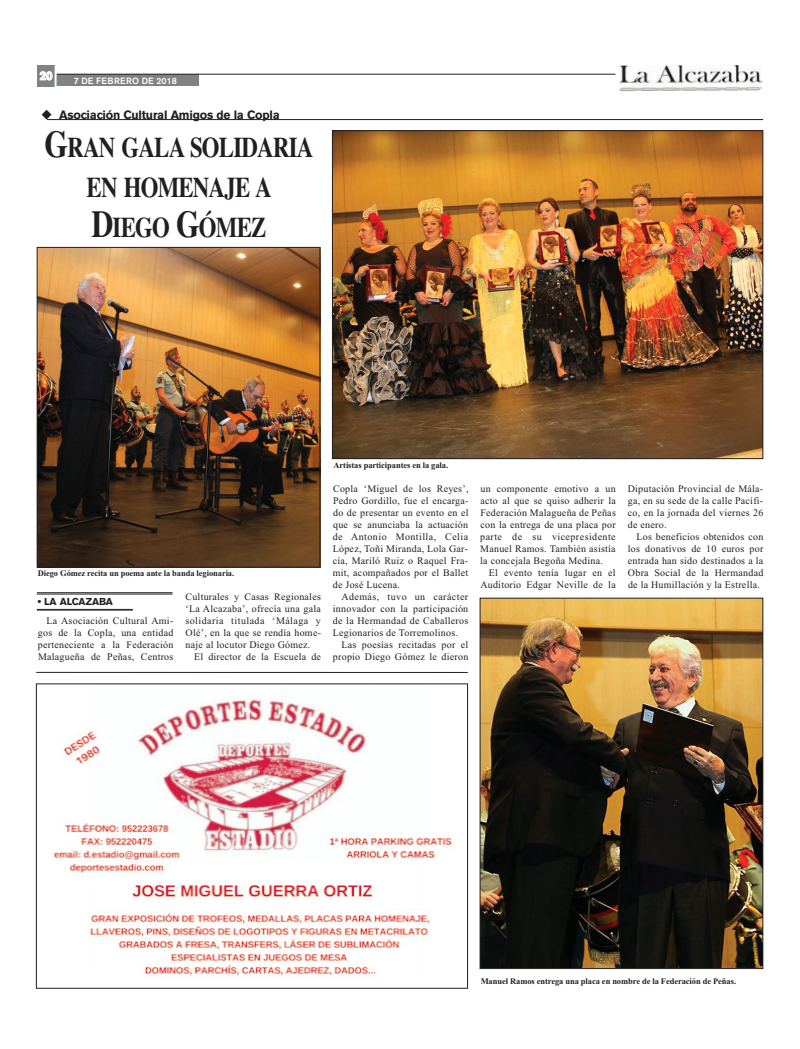
<style>
.page{position:relative;width:800px;height:1049px;background:#fff}
.page>*{position:absolute;margin:0;border:0;box-sizing:border-box;transform-origin:0 0}
.t1{font:700 28.5px/40px "Times";letter-spacing:-.035em;color:#231f20;text-align:center;scale:.8 1}
.t2{font:700 12px "Akzidenz Grotesk BE";letter-spacing:-.015em;color:#231f20}
.t3{font:700 12px "Akzidenz Grotesk BE";color:#fff}
.t4{font:10px/12px "Times New Roman";letter-spacing:.025em;color:#231f20;text-align:justify}
.t5{font:10px "Times New Roman";letter-spacing:.045em;color:#231f20}
.t6{font:700 10px "Akzidenz Grotesk BE";color:#231f20}
.t7{font:500 9px "Akzidenz Grotesk BE";letter-spacing:.02em;color:#fff}
.t8{font:700 8.5px "Times New Roman";letter-spacing:-.01em;color:#231f20}
.s1{font-size:38px}
</style>
<div class="page">
<hr style="left:47px;top:119px;width:716px;height:1px;background:#231f20">
<hr style="left:37px;top:592px;width:135px;height:1px;background:#231f20">
<hr style="left:37px;top:594px;width:135px;height:1px;background:#231f20">
<hr style="left:37px;top:609px;width:96px;height:1px;background:#231f20">
<hr style="left:37px;top:610px;width:96px;height:1px;background:#231f20">
<img style="left:481px;top:600px;width:280px;height:367px">
<div style="left:479px;top:598px;width:284px;height:371px;border:1px solid #231f20"></div>
<img style="left:619px;top:65px;width:143px;height:26px">
<div style="left:52px;top:75px;width:147px;height:11px;background:#808285"></div>
<hr style="left:56px;top:74px;width:559px;height:1px;background:#231f20">
<div style="left:37px;top:65px;width:18px;height:22px;background:#808285"></div>
<svg style="left:40px;top:71px;width:13px;height:10px"></svg>
<hr style="left:55px;top:65px;width:2px;height:22px;background:#fff">
<img style="left:54px;top:698px;width:398px;height:278px">
<hr style="left:36px;top:672px;width:431px;height:1px;background:#231f20">
<img style="left:334px;top:132px;width:427px;height:325px">
<div style="left:332px;top:130px;width:431px;height:329px;border:1px solid #231f20"></div>
<img style="left:39px;top:249px;width:279px;height:316px">
<div style="left:37px;top:247px;width:283px;height:320px;border:1px solid #231f20"></div>
<p class="t3" style="left:40px;top:71px;width:14px">20</p>
<p class="t7" style="left:74px;top:77px;width:105px">7 DE FEBRERO DE 2018</p>
<p class="t2" style="left:41px;top:110px;width:241px">◆ Asociación Cultural Amigos de la Copla</p>
<p class="t1" style="left:45px;top:127px;width:337px"><span class="s1">G</span>RAN GALA SOLIDARIA<br>EN HOMENAJE A<br><span class="s1">D</span>IEGO <span class="s1">G</span>ÓMEZ</p>
<p class="t8" style="left:38px;top:568px;width:198px">Diego Gómez recita un poema ante la banda legionaria.</p>
<p class="t6" style="left:38px;top:597px;width:77px">• LA ALCAZABA</p>
<p class="t4" style="left:38px;top:615px;width:137px;text-indent:8px">La Asociación Cultural Ami&shy;gos de la Copla, una entidad perteneciente a la Federación Malagueña de Peñas, Centros</p>
<p class="t4" style="left:185px;top:591px;width:137px">Culturales y Casas Regionales</p>
<p class="t4" style="left:185px;top:603px;width:137px">‘La Alcazaba’, ofrecía una gala</p>
<p class="t5" style="left:185px;top:615px;width:137px">solidaria titulada ‘Málaga y</p>
<p class="t4" style="left:185px;top:627px;width:137px">Olé’, en la que se rendía home-</p>
<p class="t4" style="left:185px;top:639px;width:126px">naje al locutor Diego Gómez.</p>
<p class="t4" style="left:194px;top:651px;width:128px">El director de la Escuela de</p>
<p class="t8" style="left:333px;top:460px;width:116px">Artistas participantes en la gala.</p>
<p class="t4" style="left:333px;top:483px;width:137px">Copla ‘Miguel de los Reyes’,</p>
<p class="t4" style="left:333px;top:495px;width:137px">Pedro Gordillo, fue el encarga-</p>
<p class="t4" style="left:333px;top:507px;width:137px">do de presentar un evento en el</p>
<p class="t4" style="left:333px;top:519px;width:137px">que se anunciaba la actuación</p>
<p class="t5" style="left:333px;top:531px;width:137px">de Antonio Montilla, Celia</p>
<p class="t4" style="left:333px;top:543px;width:137px">López, Toñi Miranda, Lola Gar-</p>
<p class="t4" style="left:333px;top:555px;width:137px">cía, Mariló Ruiz o Raquel Fra-</p>
<p class="t4" style="left:333px;top:567px;width:137px">mit, acompañados por el Ballet</p>
<p class="t4" style="left:333px;top:579px;width:69px">de José Lucena.</p>
<p class="t5" style="left:341px;top:591px;width:128px">Además, tuvo un carácter</p>
<p class="t4" style="left:333px;top:603px;width:137px">innovador con la participación</p>
<p class="t4" style="left:333px;top:615px;width:137px">de la Hermandad de Caballeros</p>
<p class="t4" style="left:333px;top:627px;width:127px">Legionarios de Torremolinos.</p>
<p class="t4" style="left:341px;top:639px;width:128px">Las poesías recitadas por el</p>
<p class="t4" style="left:333px;top:651px;width:137px">propio Diego Gómez le dieron</p>
<p class="t4" style="left:480px;top:483px;width:137px">un componente emotivo a un</p>
<p class="t4" style="left:480px;top:495px;width:137px">acto al que se quiso adherir la</p>
<p class="t4" style="left:480px;top:507px;width:137px">Federación Malagueña de Peñas</p>
<p class="t4" style="left:480px;top:519px;width:137px">con la entrega de una placa por</p>
<p class="t5" style="left:480px;top:531px;width:137px">parte de su vicepresidente</p>
<p class="t4" style="left:480px;top:543px;width:137px">Manuel Ramos. También asistía</p>
<p class="t4" style="left:480px;top:555px;width:124px">la concejala Begoña Medina.</p>
<p class="t4" style="left:488px;top:567px;width:128px">El evento tenía lugar en el</p>
<p class="t4" style="left:480px;top:579px;width:137px">Auditorio Edgar Neville de la</p>
<p class="t4" style="left:627px;top:483px;width:137px">Diputación Provincial de Mála-</p>
<p class="t4" style="left:627px;top:495px;width:137px">ga, en su sede de la calle Pacífi-</p>
<p class="t4" style="left:627px;top:507px;width:137px">co, en la jornada del viernes 26</p>
<p class="t4" style="left:627px;top:519px;width:40px">de enero.</p>
<p class="t4" style="left:636px;top:531px;width:128px">Los beneficios obtenidos con</p>
<p class="t4" style="left:627px;top:543px;width:137px">los donativos de 10 euros por</p>
<p class="t4" style="left:627px;top:555px;width:137px">entrada han sido destinados a la</p>
<p class="t4" style="left:627px;top:567px;width:137px">Obra Social de la Hermandad</p>
<p class="t4" style="left:628px;top:579px;width:133px">de la Humillación y la Estrella.</p>
<p class="t8" style="left:480px;top:976px;width:257px">Manuel Ramos entrega una placa en nombre de la Federación de Peñas.</p>
</div>
